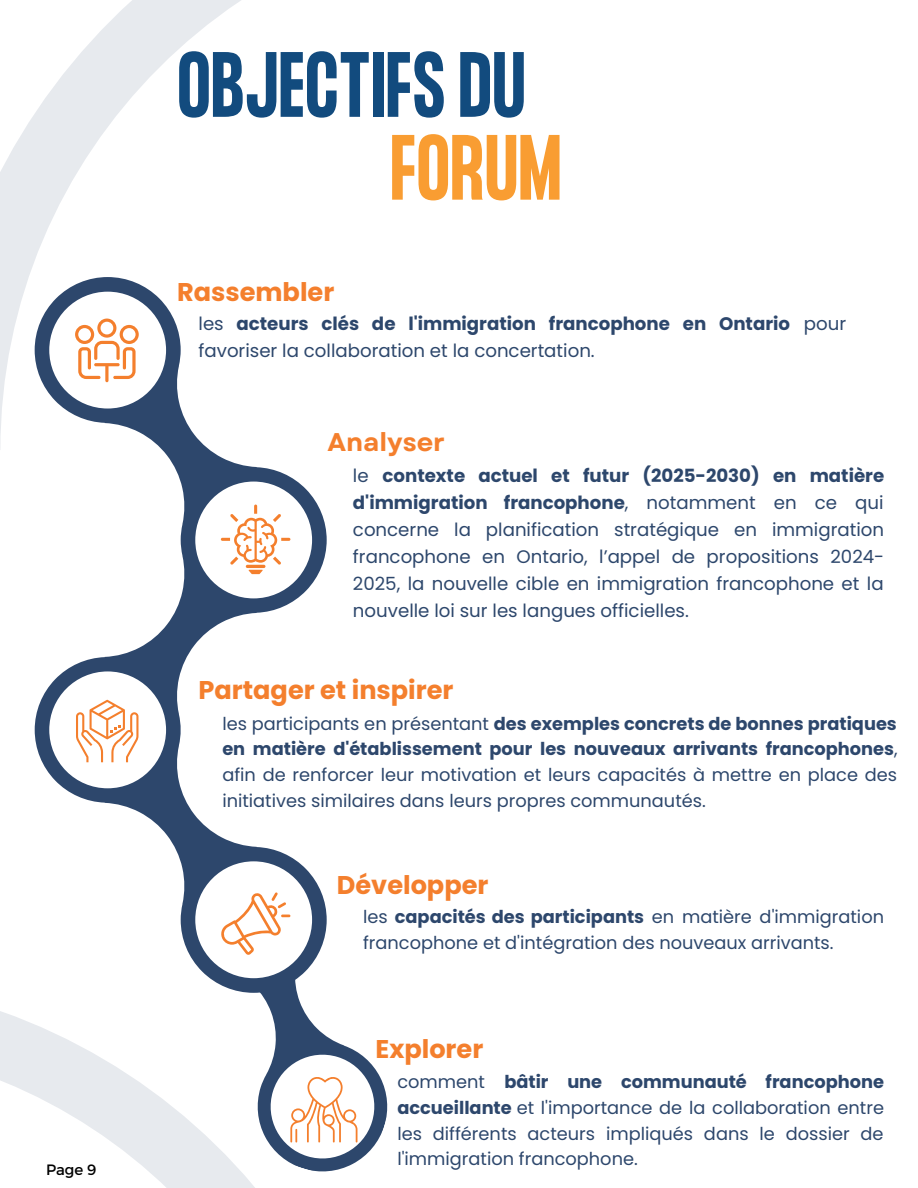
<style>
.page{position:relative;width:918px;height:1188px;background:#fff}
.page>*{position:absolute;margin:0;border:0;box-sizing:border-box;transform-origin:0 0}
.t1{font:700 81px "Formula Condensed";color:#124b7e}
.t2{font:700 80.85px "Formula Condensed";color:#f99d32}
.t3{font:700 25.65px "Poppins";color:#f47f2d}
.t4{font:700 25.65px "Garet";color:#f47f2d}
.t5{font:18.15px/27px "Poppins";color:#2d476c}
.t6{font:17.85px/25.8px "Poppins";color:#2d476c;text-align:justify}
.t7{font:15px "Montserrat";color:#000}
.s1{font-weight:700}
</style>
<div class="page">
<svg style="left:0;top:0;width:241px;height:448px"></svg>
<svg style="left:0;top:1011px;width:118px;height:135px;fill:#e7eaee"></svg>
<svg style="left:118px;top:993px;width:270px;height:195px"></svg>
<svg style="left:35px;top:277px;width:292px;height:716px"></svg>
<div style="left:49px;top:292px;width:117px;height:117px;background:#fff;border-radius:50%"></div>
<div style="left:195px;top:482px;width:117px;height:116px;background:#fff;border-radius:50%"></div>
<div style="left:49px;top:671px;width:117px;height:117px;background:#fff;border-radius:50%"></div>
<div style="left:195px;top:861px;width:117px;height:117px;background:#fff;border-radius:50%"></div>
<svg style="left:75px;top:319px;width:64px;height:63px"></svg>
<svg style="left:221px;top:505px;width:69px;height:69px"></svg>
<svg style="left:76px;top:700px;width:62px;height:62px"></svg>
<svg style="left:221px;top:892px;width:69px;height:63px"></svg>
<svg style="left:258px;top:1042px;width:129px;height:129px"></svg>
<p class="t7" style="left:46px;top:1160px;width:52px">Page 9</p>
<p class="t1" style="left:177px;top:44px;width:350px">OBJECTIFS DU</p>
<p class="t2" style="left:390px;top:127px;width:173px">FORUM</p>
<p class="t3" style="left:177px;top:274px;width:159px">Rassembler</p>
<p class="t5" style="left:199px;top:311px;width:649px">les <span class="s1">acteurs clés de l'immigration francophone en Ontario</span> pour favoriser la collaboration et la concertation.</p>
<p class="t4" style="left:327px;top:423px;width:119px">Analyser</p>
<p class="t5" style="left:353px;top:462px;width:533px;text-align:justify">le <span class="s1">contexte actuel et futur (2025-2030) en matière d'immigration francophone</span>, notamment en ce qui concerne la planification stratégique en immigration francophone en Ontario, l’appel de propositions 2024- 2025, la nouvelle cible en immigration francophone et la nouvelle loi sur les langues officielles.</p>
<p class="t3" style="left:199px;top:672px;width:257px">Partager et inspirer</p>
<p class="t6" style="left:222px;top:710px;width:677px">les participants en présentant <span class="s1">des exemples concrets de bonnes pratiques en matière d'établissement pour les nouveaux arrivants francophones</span>, afin de renforcer leur motivation et leurs capacités à mettre en place des initiatives similaires dans leurs propres communautés.</p>
<p class="t3" style="left:337px;top:867px;width:153px">Développer</p>
<p class="t6" style="left:363px;top:904px;width:522px">les <span class="s1">capacités des participants</span> en matière d'immigration francophone et d'intégration des nouveaux arrivants.</p>
<p class="t3" style="left:375px;top:1031px;width:109px">Explorer</p>
<p class="t6" style="left:397px;top:1069px;width:488px">comment <span class="s1">bâtir une communauté francophone accueillante</span> et l'importance de la collaboration entre les différents acteurs impliqués dans le dossier de l'immigration francophone.</p>
</div>
